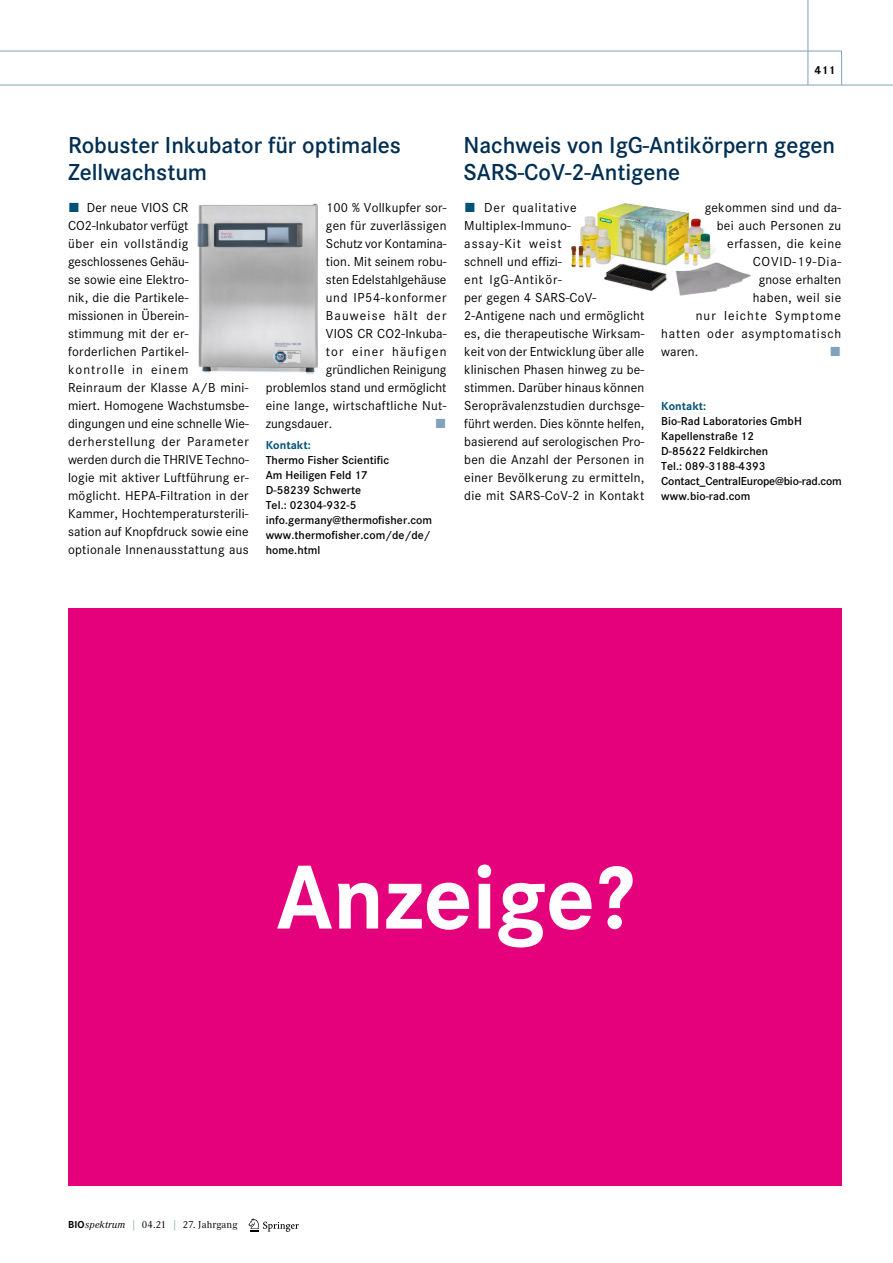
<style>
.page{position:relative;width:893px;height:1263px;background:#fff}
.page>*{position:absolute;margin:0;border:0;box-sizing:border-box;transform-origin:0 0}
.t1{font:700 94.2px "Corporate S";letter-spacing:-.005em;color:#fff}
.t2{font:600 24px/27px "Corporate S";color:#002f53}
.t3{font:13.5px/18px "Corporate S";letter-spacing:.015em;color:#000}
.t4{font:13.5px "Corporate S";letter-spacing:.08em;color:#000}
.t5{font:13.5px "Corporate S";letter-spacing:.06em;color:#000}
.t6{font:13.5px "Corporate S";letter-spacing:.045em;color:#000}
.t7{font:13.5px "Corporate S";letter-spacing:.04em;color:#000}
.t8{font:13.5px "Corporate S";letter-spacing:.085em;color:#000}
.t9{font:13.5px "Corporate S";letter-spacing:.055em;color:#000}
.t10{font:13.5px "Corporate S";letter-spacing:.035em;color:#000}
.t11{font:13.5px "The Sans Expert";color:#81a2bc}
.t12{font:600 12px/15px "Corporate S";letter-spacing:.005em;color:#000}
.t13{font:700 12px "Corporate S";letter-spacing:.005em;color:#005276}
.t14{font:700 12px "Corporate S";color:#000}
.t15{font:10.5px "Corporate A";letter-spacing:.015em;color:#000}
.s1{font-family:"The Sans Expert";color:#005276}
.s2{font-family:"Corporate S";font-weight:700}
.s3{font-style:italic}
.s4{color:#628caa}
</style>
<div class="page">
<hr style="left:0;top:85px;width:893px;height:1px;background:#81a2bc">
<hr style="left:0;top:51px;width:842px;height:1px;background:#81a2bc">
<hr style="left:841px;top:51px;width:1px;height:34px;background:#81a2bc">
<hr style="left:807px;top:0;width:1px;height:85px;background:#81a2bc">
<svg style="left:248px;top:1218px;width:51px;height:14px"></svg>
<img style="left:197px;top:203px;width:120px;height:171px">
<img style="left:571px;top:203px;width:180px;height:93px">
<div style="left:68px;top:608px;width:774px;height:578px;background:#e5007c"></div>
<p class="t14" style="left:814px;top:63px;width:22px">411</p>
<h2 class="t2" style="left:68px;top:132px;width:334px">Robuster Inkubator für optimales<br>Zellwachstum</h2>
<p class="t3" style="left:68px;top:199px;width:182px"><span class="s1">ó</span> Der neue VIOS CR<br>CO2-Inkubator verfügt<br>über ein vollständig geschlossenes Gehäu-<br>se sowie eine Elektro-<br>nik, die die Partikele-<br>missionen in Überein-<br>stimmung mit der er&shy;forderlichen Partikel-<br>kontrolle in einem<br>Reinraum der Klasse A/B mini&shy;miert. Homogene Wachstumsbe&shy;dingungen und eine schnelle Wie&shy;derherstellung der Parameter werden durch die THRIVE Techno&shy;logie mit aktiver Luftführung er&shy;möglicht. HEPA-Filtration in der<br>Kammer, Hochtemperatursterili&shy;sation auf Knopfdruck sowie eine optionale Innenausstattung aus</p>
<p class="t3" style="left:326px;top:199px;width:122px">100 % Vollkupfer sor-</p>
<p class="t3" style="left:326px;top:217px;width:122px">gen für zuverlässigen</p>
<p class="t3" style="left:326px;top:235px;width:122px">Schutz vor Kontamina-</p>
<p class="t3" style="left:326px;top:253px;width:122px">tion. Mit seinem robu-</p>
<p class="t3" style="left:326px;top:271px;width:122px">sten Edelstahlgehäuse</p>
<p class="t6" style="left:326px;top:290px;width:122px">und IP54-konformer</p>
<p class="t8" style="left:326px;top:308px;width:122px">Bauweise hält der</p>
<p class="t3" style="left:326px;top:325px;width:122px">VIOS CR CO2-Inkuba-</p>
<p class="t4" style="left:326px;top:344px;width:122px">tor einer häufigen</p>
<p class="t3" style="left:326px;top:361px;width:122px">gründlichen Reinigung</p>
<p class="t3" style="left:266px;top:379px;width:182px">problemlos stand und ermöglicht</p>
<p class="t3" style="left:266px;top:397px;width:182px">eine lange, wirtschaftliche Nut-</p>
<p class="t3" style="left:266px;top:415px;width:68px">zungsdauer.</p>
<p class="t11" style="left:435px;top:412px;width:13px">ó</p>
<p class="t13" style="left:266px;top:438px;width:47px">Kontakt:</p>
<p class="t12" style="left:266px;top:453px;width:168px">Thermo Fisher Scientific<br>Am Heiligen Feld 17<br>D-58239 Schwerte<br>Tel.: 02304-932-5 info.germany@thermofisher.com www.thermofisher.com/de/de/ home.html</p>
<h2 class="t2" style="left:463px;top:132px;width:373px">Nachweis von IgG-Antikörpern gegen<br>SARS-CoV-2-Antigene</h2>
<p class="t3" style="left:464px;top:199px;width:182px"><span class="s1">ó</span> Der qualitative<br>Multiplex-Immuno-<br>assay-Kit weist<br>schnell und effizi-<br>ent IgG-Antikör-<br>per gegen 4 SARS-CoV-<br>2-Antigene nach und ermöglicht es, die therapeutische Wirksam&shy;keit von der Entwicklung über alle klinischen Phasen hinweg zu be&shy;stimmen. Darüber hinaus können<br>Seroprävalenzstudien durchsge&shy;führt werden. Dies könnte helfen, basierend auf serologischen Pro&shy;ben die Anzahl der Personen in einer Bevölkerung zu ermitteln, die mit SARS-CoV-2 in Kontakt</p>
<p class="t3" style="left:705px;top:199px;width:138px">gekommen sind und da-</p>
<p class="t3" style="left:717px;top:217px;width:126px">bei auch Personen zu</p>
<p class="t7" style="left:727px;top:236px;width:116px">erfassen, die keine</p>
<p class="t9" style="left:753px;top:254px;width:90px">COVID-19-Dia-</p>
<p class="t3" style="left:759px;top:271px;width:84px">gnose erhalten</p>
<p class="t10" style="left:753px;top:290px;width:90px">haben, weil sie</p>
<p class="t4" style="left:696px;top:308px;width:147px">nur leichte Symptome</p>
<p class="t5" style="left:661px;top:326px;width:182px">hatten oder asymptomatisch</p>
<p class="t3" style="left:661px;top:343px;width:38px">waren.</p>
<p class="t11" style="left:829px;top:340px;width:13px">ó</p>
<p class="t13" style="left:661px;top:399px;width:47px">Kontakt:</p>
<p class="t12" style="left:661px;top:414px;width:182px">Bio-Rad Laboratories GmbH<br>Kapellenstraße 12<br>D-85622 Feldkirchen<br>Tel.: 089-3188-4393<br>Contact_CentralEurope@bio-rad.com www.bio-rad.com</p>
<h1 class="t1" style="left:276px;top:843px;width:359px">Anzeige?</h1>
<p class="t15" style="left:68px;top:1219px;width:171px"><span class="s2">BIO</span><span class="s3">spektrum</span> <span class="s4">|</span> 04.21 <span class="s4">|</span> 27. Jahrgang</p>
</div>
